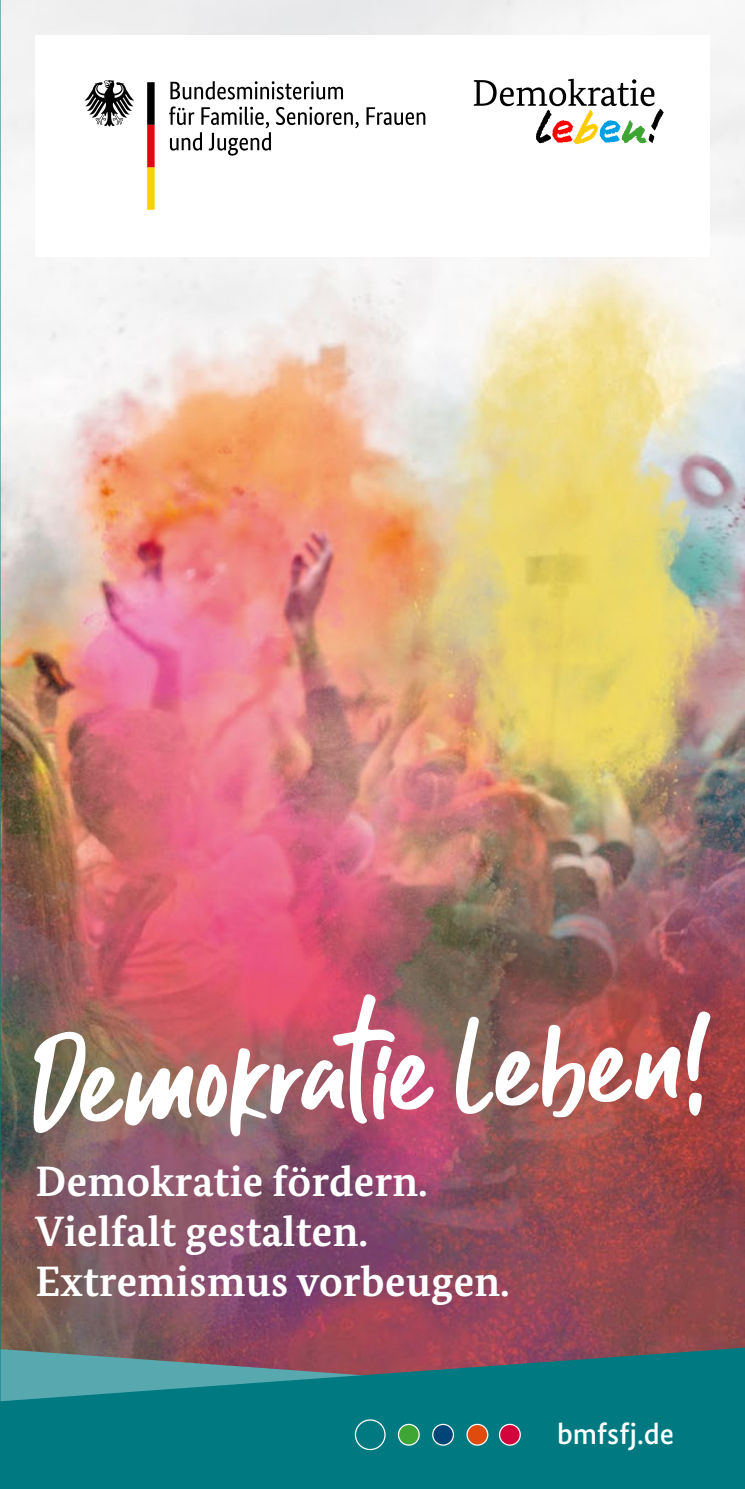
<style>
.page{position:relative;width:745px;height:1489px;background:#fff}
.page>*{position:absolute;margin:0;border:0;box-sizing:border-box;transform-origin:0 0}
.t1{font:120px "Guthen Bloots Basic";color:#fff}
.t2{font:700 42.5px/50px "Bundes Serif";letter-spacing:.01em;color:#fff}
.t3{font:500 30px "Bundes Sans";color:#fff}
</style>
<div class="page">
<img style="left:0;top:0;width:744px;height:1347px">
<div style="left:35px;top:35px;width:674px;height:221px;background:#fff"></div>
<svg style="left:169px;top:81px;width:256px;height:75px"></svg>
<svg style="left:84px;top:80px;width:50px;height:46px"></svg>
<svg style="left:147px;top:82px;width:7px;height:128px"></svg>
<svg style="left:0;top:1347px;width:744px;height:141px;background:#187980"></svg>
<div style="left:432px;top:1424px;width:21px;height:20px;background:#004577;border-radius:50%"></div>
<div style="left:432px;top:1423px;width:22px;height:22px;border:1px solid #fff;border-radius:50%"></div>
<div style="left:398px;top:1424px;width:21px;height:20px;background:#3fa535;border-radius:50%"></div>
<div style="left:397px;top:1423px;width:22px;height:22px;border:1px solid #fff;border-radius:50%"></div>
<div style="left:499px;top:1424px;width:21px;height:20px;background:#d3033b;border-radius:50%"></div>
<div style="left:498px;top:1423px;width:22px;height:22px;border:1px solid #fff;border-radius:50%"></div>
<div style="left:467px;top:1424px;width:20px;height:20px;background:#e04b0d;border-radius:50%"></div>
<div style="left:466px;top:1423px;width:22px;height:22px;border:1px solid #fff;border-radius:50%"></div>
<div style="left:355px;top:1419px;width:30px;height:30px;background:#007a80;border-radius:50%"></div>
<div style="left:354px;top:1419px;width:31px;height:30px;border:1px solid #fff;border-radius:50%"></div>
<svg style="left:473px;top:79px;width:190px;height:65px"></svg>
<h1 class="t1" style="left:30px;top:1006px;width:685px;rotate:-2deg">Demokratie leben!</h1>
<p class="t2" style="left:35px;top:1155px;width:475px">Demokratie fördern.<br>Vielfalt gestalten.<br>Extremismus vorbeugen.</p>
<p class="t3" style="left:556px;top:1414px;width:118px">bmfsfj.de</p>
</div>
